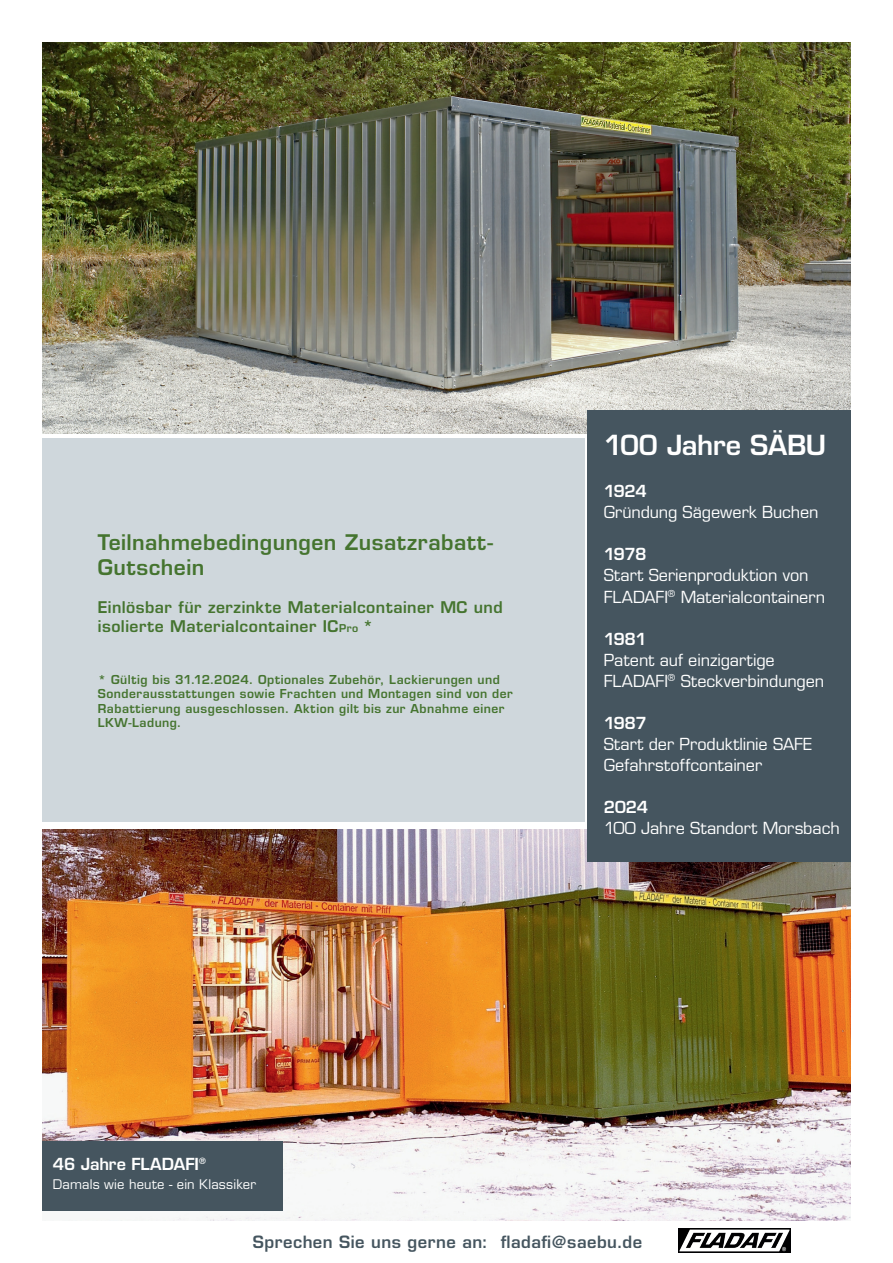
<style>
.page{position:relative;width:893px;height:1263px;background:#fff}
.page>*{position:absolute;margin:0;border:0;box-sizing:border-box;transform-origin:0 0}
.t1{font:600 27px "Eurostile LT Std";letter-spacing:-.015em;color:#fff}
.t2{font:600 21px/25.2px "Eurostile LT Std";letter-spacing:.02em;color:#45742f}
.t3{font:600 16.5px "Eurostile LT Std";letter-spacing:.025em;color:#45555f}
.t4{font:16.2px/21px "Eurostile LT Std";letter-spacing:-.005em;color:#fff}
.t5{font:600 16.2px "Eurostile LT Std";letter-spacing:-.025em;color:#fff}
.t6{font:600 15.75px/18.9px "Eurostile LT Std";letter-spacing:.03em;color:#45742f}
.t7{font:12.9px "Eurostile LT Std";letter-spacing:.015em;color:#fff}
.t8{font:600 12px/14.4px "Eurostile LT Std";letter-spacing:.04em;color:#45742f}
.s1{font-size:10.5px}
</style>
<div class="page">
<img style="left:42px;top:42px;width:809px;height:391px">
<img style="left:42px;top:830px;width:809px;height:391px">
<div style="left:42px;top:1141px;width:241px;height:69px;background:#45555f"></div>
<div style="left:587px;top:410px;width:264px;height:451px;background:#45555f"></div>
<div style="left:43px;top:439px;width:542px;height:383px;background:#cfd7dc"></div>
<img style="left:678px;top:1228px;width:113px;height:24px">
<p class="t2" style="left:98px;top:529px;width:397px">Teilnahmebedingungen Zusatzrabatt-<br>Gutschein</p>
<p class="t6" style="left:98px;top:597px;width:406px">Einlösbar für zerzinkte Materialcontainer MC und isolierte Materialcontainer IC<span class="s1">Pro</span> *</p>
<p class="t8" style="left:98px;top:672px;width:417px">* Gültig bis 31.12.2024. Optionales Zubehör, Lackierungen und Sonderausstattungen sowie Frachten und Montagen sind von der Rabattierung ausgeschlossen. Aktion gilt bis zur Abnahme einer LKW-Ladung.</p>
<h1 class="t1" style="left:604px;top:428px;width:224px">100 Jahre SÄBU</h1>
<p class="t5" style="left:604px;top:481px;width:44px">1924</p>
<p class="t4" style="left:604px;top:502px;width:216px">Gründung Sägewerk Buchen</p>
<p class="t5" style="left:604px;top:544px;width:44px">1978</p>
<p class="t4" style="left:604px;top:565px;width:223px">Start Serienproduktion von<br>FLADAFI<sup>®</sup> Materialcontainern</p>
<p class="t5" style="left:604px;top:628px;width:44px">1981</p>
<p class="t4" style="left:604px;top:649px;width:222px">Patent auf einzigartige<br>FLADAFI<sup>®</sup> Steckverbindungen</p>
<p class="t5" style="left:604px;top:713px;width:45px">1987</p>
<p class="t4" style="left:604px;top:734px;width:210px">Start der Produktlinie SAFE<br>Gefahrstoffcontainer</p>
<p class="t5" style="left:604px;top:797px;width:46px">2024</p>
<p class="t4" style="left:604px;top:818px;width:237px">100 Jahre Standort Morsbach</p>
<p class="t5" style="left:53px;top:1154px;width:154px">46 Jahre FLADAFI<sup>®</sup></p>
<p class="t7" style="left:53px;top:1177px;width:205px">Damals wie heute - ein Klassiker</p>
<p class="t3" style="left:253px;top:1231px;width:391px">Sprechen Sie uns gerne an: fladafi@saebu.de</p>
</div>
